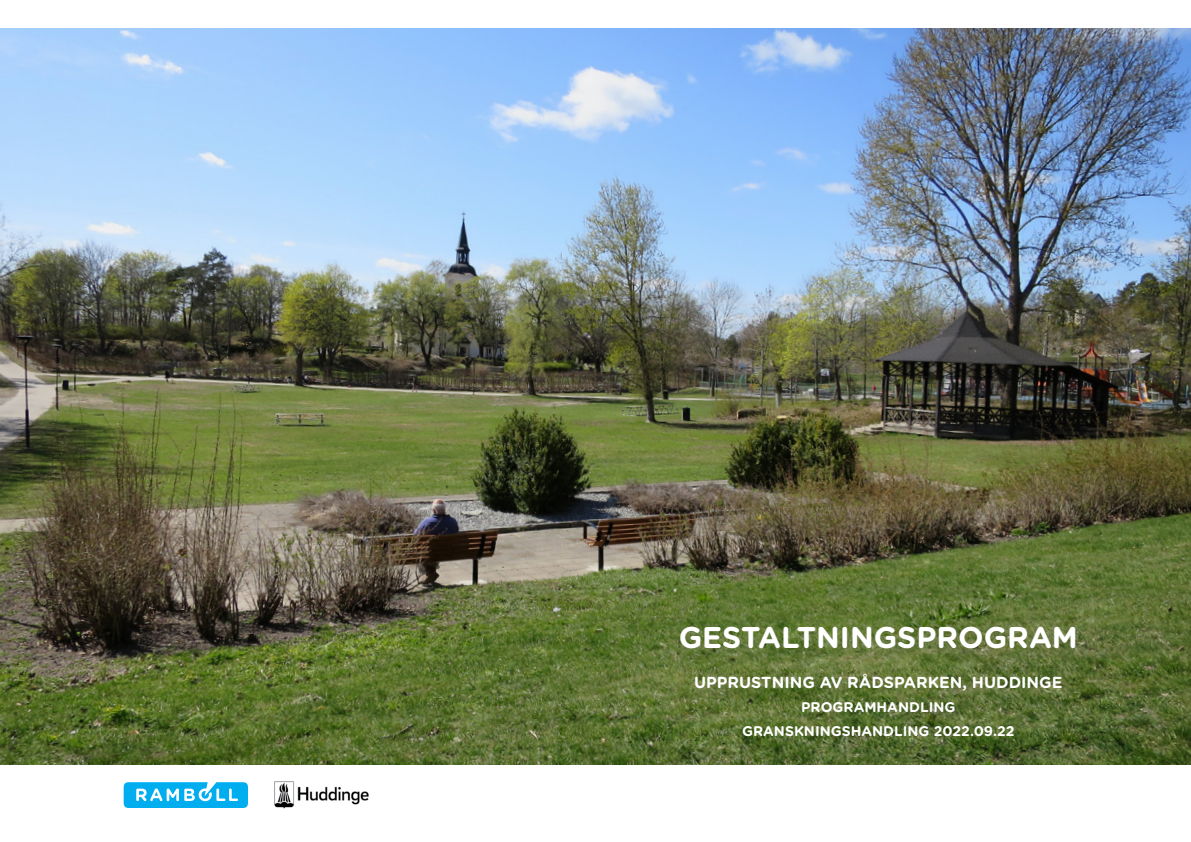
<style>
.page{position:relative;width:1191px;height:842px;background:#fff}
.page>*{position:absolute;margin:0;border:0;box-sizing:border-box;transform-origin:0 0}
.t1{font:700 30px "Gotham Rounded";color:#fff}
.t2{font:700 16px "Gotham Rounded";color:#fff}
.t3{font:700 14px/24px "Gotham Rounded";color:#fff;text-align:center}
</style>
<div class="page">
<img style="left:0;top:28px;width:1191px;height:736px">
<img style="left:274px;top:782px;width:95px;height:27px">
<svg style="left:124px;top:782px;width:124px;height:26px;background:#30bdf1"></svg>
<h1 class="t1" style="left:678px;top:615px;width:401px">GESTALTNINGSPROGRAM</h1>
<p class="t2" style="left:694px;top:670px;width:370px">UPPRUSTNING AV RÅDSPARKEN, HUDDINGE</p>
<p class="t3" style="left:742px;top:694px;width:274px">PROGRAMHANDLING<br>GRANSKNINGSHANDLING 2022.09.22</p>
</div>
